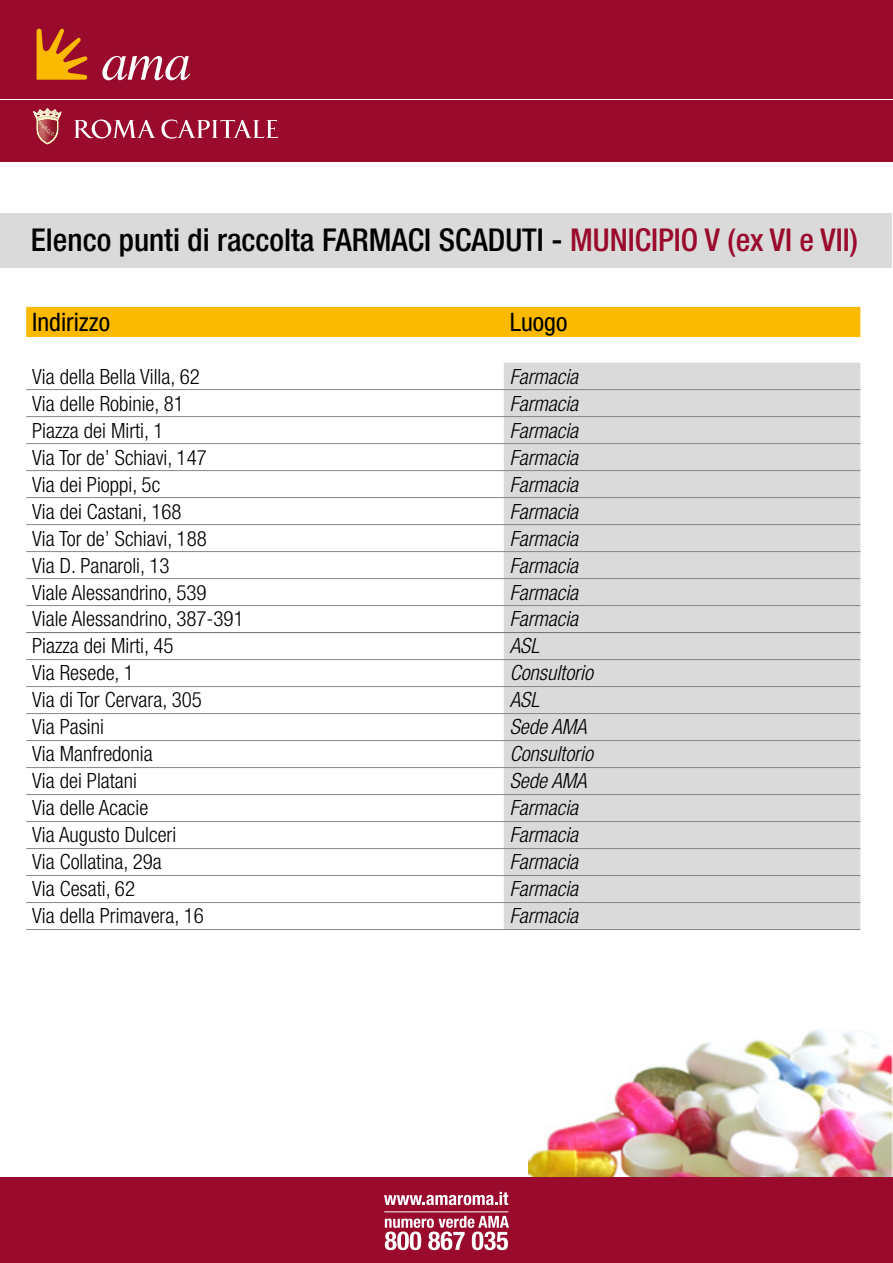
<style>
.page{position:relative;width:893px;height:1263px;background:#fff}
.page>*{position:absolute;margin:0;border:0;box-sizing:border-box;transform-origin:0 0}
.t1{font:500 condensed 31.5px "Helvetica Neue LT Std";color:#000}
.t2{font:condensed 25.5px "Helvetica Neue LT Std";color:#000}
.t3{font:300 condensed 21px "Helvetica Neue LT Std";color:#000}
.t4{font:italic 300 condensed 21px "Helvetica Neue LT Std";color:#000}
.s1{color:#990a2c}
</style>
<div class="page">
<img style="left:528px;top:1029px;width:365px;height:149px">
<div style="left:1px;top:214px;width:891px;height:54px;background:#dadada"></div>
<div style="left:0;top:0;width:893px;height:162px;background:#990a2c"></div>
<hr style="left:0;top:99px;width:893px;height:1px;background:#fff">
<svg style="left:37px;top:28px;width:51px;height:52px"></svg>
<svg style="left:102px;top:56px;width:88px;height:24px"></svg>
<svg style="left:161px;top:120px;width:117px;height:19px"></svg>
<svg style="left:74px;top:119px;width:81px;height:20px"></svg>
<svg style="left:34px;top:109px;width:27px;height:35px"></svg>
<div style="left:0;top:1178px;width:893px;height:85px;background:#990a2c"></div>
<svg style="left:384px;top:1192px;width:124px;height:13px"></svg>
<svg style="left:385px;top:1216px;width:124px;height:34px"></svg>
<hr style="left:384px;top:1211px;width:124px;height:1px;background:#fff">
<div style="left:26px;top:307px;width:834px;height:30px;background:#fbba00"></div>
<div style="left:504px;top:363px;width:356px;height:566px;background:#dadada"></div>
<hr style="left:26px;top:389px;width:478px;height:1px;background:#878787">
<hr style="left:504px;top:389px;width:356px;height:1px;background:#878787">
<hr style="left:26px;top:416px;width:478px;height:1px;background:#878787">
<hr style="left:504px;top:416px;width:356px;height:1px;background:#878787">
<hr style="left:26px;top:443px;width:478px;height:1px;background:#878787">
<hr style="left:504px;top:443px;width:356px;height:1px;background:#878787">
<hr style="left:26px;top:470px;width:478px;height:1px;background:#878787">
<hr style="left:504px;top:470px;width:356px;height:1px;background:#878787">
<hr style="left:26px;top:497px;width:478px;height:1px;background:#878787">
<hr style="left:504px;top:497px;width:356px;height:1px;background:#878787">
<hr style="left:26px;top:524px;width:478px;height:1px;background:#878787">
<hr style="left:504px;top:524px;width:356px;height:1px;background:#878787">
<hr style="left:26px;top:551px;width:478px;height:1px;background:#878787">
<hr style="left:504px;top:551px;width:356px;height:1px;background:#878787">
<hr style="left:26px;top:578px;width:478px;height:1px;background:#878787">
<hr style="left:504px;top:578px;width:356px;height:1px;background:#878787">
<hr style="left:26px;top:605px;width:478px;height:1px;background:#878787">
<hr style="left:504px;top:605px;width:356px;height:1px;background:#878787">
<hr style="left:26px;top:659px;width:478px;height:1px;background:#878787">
<hr style="left:504px;top:659px;width:356px;height:1px;background:#878787">
<hr style="left:26px;top:686px;width:478px;height:1px;background:#878787">
<hr style="left:504px;top:686px;width:356px;height:1px;background:#878787">
<hr style="left:26px;top:713px;width:478px;height:1px;background:#878787">
<hr style="left:504px;top:713px;width:356px;height:1px;background:#878787">
<hr style="left:26px;top:740px;width:478px;height:1px;background:#878787">
<hr style="left:504px;top:740px;width:356px;height:1px;background:#878787">
<hr style="left:26px;top:767px;width:478px;height:1px;background:#878787">
<hr style="left:504px;top:767px;width:356px;height:1px;background:#878787">
<hr style="left:26px;top:794px;width:478px;height:1px;background:#878787">
<hr style="left:504px;top:794px;width:356px;height:1px;background:#878787">
<hr style="left:26px;top:821px;width:478px;height:1px;background:#878787">
<hr style="left:504px;top:821px;width:356px;height:1px;background:#878787">
<hr style="left:26px;top:848px;width:478px;height:1px;background:#878787">
<hr style="left:504px;top:848px;width:356px;height:1px;background:#878787">
<hr style="left:26px;top:875px;width:478px;height:1px;background:#878787">
<hr style="left:504px;top:875px;width:356px;height:1px;background:#878787">
<hr style="left:26px;top:902px;width:478px;height:1px;background:#878787">
<hr style="left:504px;top:902px;width:356px;height:1px;background:#878787">
<hr style="left:26px;top:929px;width:478px;height:1px;background:#878787">
<hr style="left:504px;top:929px;width:356px;height:1px;background:#878787">
<hr style="left:26px;top:632px;width:478px;height:1px;background:#706f6f">
<hr style="left:504px;top:632px;width:356px;height:1px;background:#706f6f">
<h1 class="t1" style="left:31px;top:221px;width:828px">Elenco punti di raccolta FARMACI SCADUTI - <span class="s1">MUNICIPIO V (ex VI e VII)</span></h1>
<p class="t2" style="left:32px;top:307px;width:79px">Indirizzo</p>
<p class="t2" style="left:510px;top:307px;width:59px">Luogo</p>
<p class="t3" style="left:32px;top:364px;width:169px">Via della Bella Villa, 62</p>
<p class="t4" style="left:510px;top:364px;width:70px">Farmacia</p>
<p class="t3" style="left:32px;top:391px;width:153px">Via delle Robinie, 81</p>
<p class="t4" style="left:510px;top:391px;width:70px">Farmacia</p>
<p class="t3" style="left:32px;top:418px;width:133px">Piazza dei Mirti, 1</p>
<p class="t4" style="left:510px;top:418px;width:70px">Farmacia</p>
<p class="t3" style="left:32px;top:445px;width:176px">Via Tor de’ Schiavi, 147</p>
<p class="t4" style="left:510px;top:445px;width:70px">Farmacia</p>
<p class="t3" style="left:32px;top:472px;width:130px">Via dei Pioppi, 5c</p>
<p class="t4" style="left:510px;top:472px;width:70px">Farmacia</p>
<p class="t3" style="left:32px;top:499px;width:151px">Via dei Castani, 168</p>
<p class="t4" style="left:510px;top:499px;width:70px">Farmacia</p>
<p class="t3" style="left:32px;top:526px;width:176px">Via Tor de’ Schiavi, 188</p>
<p class="t4" style="left:510px;top:526px;width:70px">Farmacia</p>
<p class="t3" style="left:32px;top:553px;width:139px">Via D. Panaroli, 13</p>
<p class="t4" style="left:510px;top:553px;width:70px">Farmacia</p>
<p class="t3" style="left:32px;top:580px;width:176px">Viale Alessandrino, 539</p>
<p class="t4" style="left:510px;top:580px;width:70px">Farmacia</p>
<p class="t3" style="left:32px;top:607px;width:213px">Viale Alessandrino, 387-391</p>
<p class="t4" style="left:510px;top:607px;width:70px">Farmacia</p>
<p class="t3" style="left:32px;top:634px;width:143px">Piazza dei Mirti, 45</p>
<p class="t4" style="left:510px;top:634px;width:31px">ASL</p>
<p class="t3" style="left:32px;top:661px;width:103px">Via Resede, 1</p>
<p class="t4" style="left:510px;top:661px;width:85px">Consultorio</p>
<p class="t3" style="left:32px;top:688px;width:171px">Via di Tor Cervara, 305</p>
<p class="t4" style="left:510px;top:688px;width:31px">ASL</p>
<p class="t3" style="left:32px;top:715px;width:73px">Via Pasini</p>
<p class="t4" style="left:510px;top:715px;width:78px">Sede AMA</p>
<p class="t3" style="left:32px;top:742px;width:122px">Via Manfredonia</p>
<p class="t4" style="left:510px;top:742px;width:85px">Consultorio</p>
<p class="t3" style="left:32px;top:769px;width:106px">Via dei Platani</p>
<p class="t4" style="left:510px;top:769px;width:78px">Sede AMA</p>
<p class="t3" style="left:32px;top:796px;width:118px">Via delle Acacie</p>
<p class="t4" style="left:510px;top:796px;width:70px">Farmacia</p>
<p class="t3" style="left:32px;top:823px;width:146px">Via Augusto Dulceri</p>
<p class="t4" style="left:510px;top:823px;width:70px">Farmacia</p>
<p class="t3" style="left:32px;top:850px;width:131px">Via Collatina, 29a</p>
<p class="t4" style="left:510px;top:850px;width:70px">Farmacia</p>
<p class="t3" style="left:32px;top:877px;width:104px">Via Cesati, 62</p>
<p class="t4" style="left:510px;top:877px;width:70px">Farmacia</p>
<p class="t3" style="left:32px;top:904px;width:173px">Via della Primavera, 16</p>
<p class="t4" style="left:510px;top:904px;width:70px">Farmacia</p>
</div>
